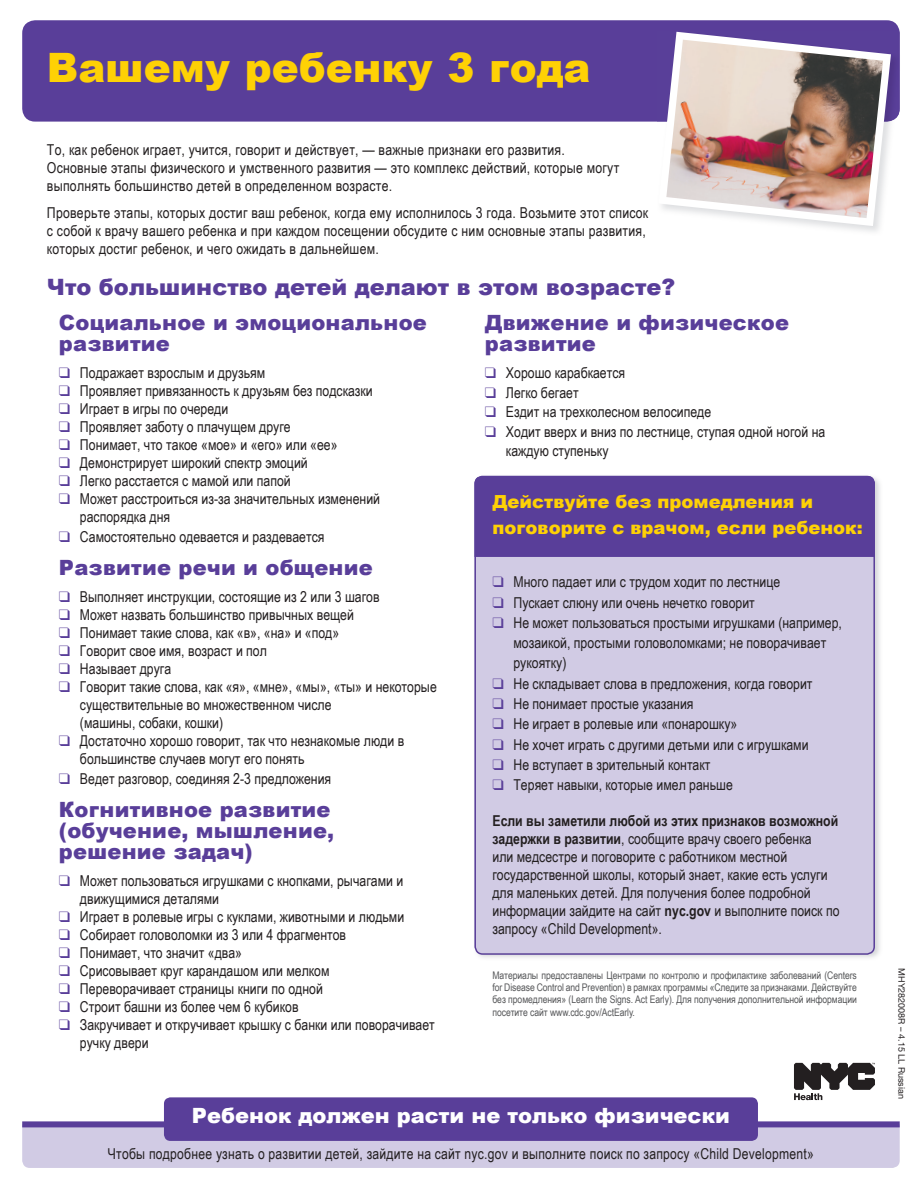
<style>
.page{position:relative;width:919px;height:1187px;background:#fff}
.page>*{position:absolute;margin:0;border:0;box-sizing:border-box;transform-origin:0 0}
.t1{font:900 40.5px "Arial";color:#fed105}
.t2{font:900 22.5px "Arial";color:#593e99}
.t3{font:900 21px/21px "Arial";letter-spacing:.01em;color:#593e99}
.t4{font:900 21px "Arial";color:#fff}
.t5{font:900 18px/25.5px "Arial";color:#fed105}
.t6{font:15px/18px "Arial Narrow";color:#231f20}
.t7{font:10.5px/12.1px "Arial Narrow";letter-spacing:-.005em;color:#57585a;text-align:justify}
.t8{font:9px "Helvetica Neue LT Std";color:#231f20}
.s1{color:#593e99}
.s2{font-weight:700}
</style>
<div class="page">
<div style="left:22px;top:20px;width:878px;height:102px;background:#593e99;border-radius:13px"></div>
<img style="left:657px;top:30px;width:243px;height:92px">
<svg style="left:658px;top:32px;width:233px;height:194px"></svg>
<div style="left:22px;top:1126px;width:878px;height:41px;background:#d1cbe4"></div>
<svg style="left:22px;top:1121px;width:878px;height:5px"></svg>
<div style="left:164px;top:1096px;width:594px;height:44px;background:#593e99;border-radius:6px"></div>
<img style="left:666px;top:40px;width:217px;height:178px">
<img style="left:475px;top:475px;width:405px;height:483px">
<div style="left:474px;top:476px;width:401px;height:476px;background:#d1cbe4;border-radius:8px"></div>
<div style="left:474px;top:476px;width:401px;height:80px;background:#593e99"></div>
<div style="left:474px;top:476px;width:401px;height:478px;border:2px solid #593e99;border-radius:8px"></div>
<svg style="left:794px;top:1062px;width:81px;height:37px"></svg>
<h1 class="t1" style="left:47px;top:38px;width:545px">Вашему ребенку 3 года</h1>
<p class="t6" style="left:47px;top:140px;width:574px">То, как ребенок играет, учится, говорит и действует, — важные признаки его развития.<br>Основные этапы физического и умственного развития — это комплекс действий, которые могут выполнять большинство детей в определенном возрасте.</p>
<p class="t6" style="left:47px;top:203px;width:603px">Проверьте этапы, которых достиг ваш ребенок, когда ему исполнилось 3 года. Возьмите этот список с собой к врачу вашего ребенка и при каждом посещении обсудите с ним основные этапы развития, которых достиг ребенок, и чего ожидать в дальнейшем.</p>
<h2 class="t2" style="left:47px;top:271px;width:630px">Что большинство детей делают в этом возрасте?</h2>
<h3 class="t3" style="left:59px;top:311px;width:369px">Социальное и эмоциональное развитие</h3>
<p class="t6" style="left:59px;top:363px;width:208px"><span class="s1">❑</span> Подражает взрослым и друзьям</p>
<p class="t6" style="left:59px;top:381px;width:315px"><span class="s1">❑</span> Проявляет привязанность к друзьям без подсказки</p>
<p class="t6" style="left:59px;top:399px;width:171px"><span class="s1">❑</span> Играет в игры по очереди</p>
<p class="t6" style="left:59px;top:417px;width:233px"><span class="s1">❑</span> Проявляет заботу о плачущем друге</p>
<p class="t6" style="left:59px;top:435px;width:280px"><span class="s1">❑</span> Понимает, что такое «мое» и «его» или «ее»</p>
<p class="t6" style="left:59px;top:453px;width:250px"><span class="s1">❑</span> Демонстрирует широкий спектр эмоций</p>
<p class="t6" style="left:59px;top:471px;width:233px"><span class="s1">❑</span> Легко расстается с мамой или папой</p>
<p class="t6" style="left:80px;top:489px;width:302px;text-indent:-21px"><span class="s1">❑</span> Может расстроиться из-за значительных изменений распорядка дня</p>
<p class="t6" style="left:59px;top:527px;width:267px"><span class="s1">❑</span> Самостоятельно одевается и раздевается</p>
<h3 class="t3" style="left:59px;top:556px;width:315px">Развитие речи и общение</h3>
<p class="t6" style="left:59px;top:587px;width:322px"><span class="s1">❑</span> Выполняет инструкции, состоящие из 2 или 3 шагов</p>
<p class="t6" style="left:59px;top:605px;width:297px"><span class="s1">❑</span> Может назвать большинство привычных вещей</p>
<p class="t6" style="left:59px;top:623px;width:282px"><span class="s1">❑</span> Понимает такие слова, как «в», «на» и «под»</p>
<p class="t6" style="left:59px;top:641px;width:210px"><span class="s1">❑</span> Говорит свое имя, возраст и пол</p>
<p class="t6" style="left:59px;top:659px;width:114px"><span class="s1">❑</span> Называет друга</p>
<p class="t6" style="left:80px;top:677px;width:358px;text-indent:-21px"><span class="s1">❑</span> Говорит такие слова, как «я», «мне», «мы», «ты» и некоторые существительные во множественном числе<br>(машины, собаки, кошки)</p>
<p class="t6" style="left:80px;top:731px;width:326px;text-indent:-21px"><span class="s1">❑</span> Достаточно хорошо говорит, так что незнакомые люди в большинстве случаев могут его понять</p>
<p class="t6" style="left:59px;top:768px;width:274px"><span class="s1">❑</span> Ведет разговор, соединяя 2-3 предложения</p>
<h3 class="t3" style="left:59px;top:797px;width:277px">Когнитивное развитие (обучение, мышление, решение задач)</h3>
<p class="t6" style="left:80px;top:870px;width:325px;text-indent:-21px"><span class="s1">❑</span> Может пользоваться игрушками с кнопками, рычагами и движущимися деталями</p>
<p class="t6" style="left:59px;top:906px;width:347px"><span class="s1">❑</span> Играет в ролевые игры с куклами, животными и людьми</p>
<p class="t6" style="left:59px;top:924px;width:289px"><span class="s1">❑</span> Собирает головоломки из 3 или 4 фрагментов</p>
<p class="t6" style="left:59px;top:942px;width:185px"><span class="s1">❑</span> Понимает, что значит «два»</p>
<p class="t6" style="left:59px;top:960px;width:272px"><span class="s1">❑</span> Срисовывает круг карандашом или мелком</p>
<p class="t6" style="left:59px;top:978px;width:265px"><span class="s1">❑</span> Переворачивает страницы книги по одной</p>
<p class="t6" style="left:59px;top:996px;width:241px"><span class="s1">❑</span> Строит башни из более чем 6 кубиков</p>
<p class="t6" style="left:80px;top:1014px;width:356px;text-indent:-21px"><span class="s1">❑</span> Закручивает и откручивает крышку с банки или поворачивает ручку двери</p>
<h3 class="t3" style="left:485px;top:311px;width:306px">Движение и физическое развитие</h3>
<p class="t6" style="left:485px;top:363px;width:142px"><span class="s1">❑</span> Хорошо карабкается</p>
<p class="t6" style="left:485px;top:383px;width:95px"><span class="s1">❑</span> Легко бегает</p>
<p class="t6" style="left:485px;top:402px;width:228px"><span class="s1">❑</span> Ездит на трехколесном велосипеде</p>
<p class="t6" style="left:506px;top:421px;width:321px;line-height:19.5px;text-indent:-21px"><span class="s1">❑</span> Ходит вверх и вниз по лестнице, ступая одной ногой на каждую ступеньку</p>
<p class="t5" style="left:492px;top:488px;width:372px">Действуйте без промедления и поговорите с врачом, если ребенок:</p>
<p class="t6" style="left:492px;top:572px;width:289px"><span class="s1">❑</span> Много падает или с трудом ходит по лестнице</p>
<p class="t6" style="left:492px;top:592px;width:264px"><span class="s1">❑</span> Пускает слюну или очень нечетко говорит</p>
<p class="t6" style="left:513px;top:611px;width:330px;line-height:20.2px;text-indent:-21px"><span class="s1">❑</span> Не может пользоваться простыми игрушками (например, мозаикой, простыми головоломками; не поворачивает рукоятку)</p>
<p class="t6" style="left:492px;top:673px;width:322px"><span class="s1">❑</span> Не складывает слова в предложения, когда говорит</p>
<p class="t6" style="left:492px;top:694px;width:203px"><span class="s1">❑</span> Не понимает простые указания</p>
<p class="t6" style="left:492px;top:714px;width:246px"><span class="s1">❑</span> Не играет в ролевые или «понарошку»</p>
<p class="t6" style="left:492px;top:734px;width:318px"><span class="s1">❑</span> Не хочет играть с другими детьми или с игрушками</p>
<p class="t6" style="left:492px;top:754px;width:219px"><span class="s1">❑</span> Не вступает в зрительный контакт</p>
<p class="t6" style="left:492px;top:775px;width:242px"><span class="s1">❑</span> Теряет навыки, которые имел раньше</p>
<p class="t6" style="left:492px;top:811px;width:349px"><span class="s2">Если вы заметили любой из этих признаков возможной задержки в развитии</span>, сообщите врачу своего ребенка<br>или медсестре и поговорите с работником местной государственной школы, который знает, какие есть услуги для маленьких детей. Для получения более подробной информации зайдите на сайт <span class="s2">nyc.gov</span> и выполните поиск по запросу «Child Development».</p>
<p class="t7" style="left:492px;top:968px;width:366px">Материалы предоставлены Центрами по контролю и профилактике заболеваний (Centers for Disease Control and Prevention) в рамках программы «Следите за признаками. Действуйте без промедления» (Learn the Signs. Act Early). Для получения дополнительной информации посетите сайт www.cdc.gov/ActEarly.</p>
<h3 class="t4" style="left:192px;top:1099px;width:540px">Ребенок должен расти не только физически</h3>
<p class="t6" style="left:108px;top:1143px;width:707px">Чтобы подробнее узнать о развитии детей, зайдите на сайт nyc.gov и выполните поиск по запросу «Child Development»</p>
<p class="t8" style="left:907px;top:967px;width:132px;rotate:90deg">MHY282008R – 4.15 LL Russian</p>
</div>
